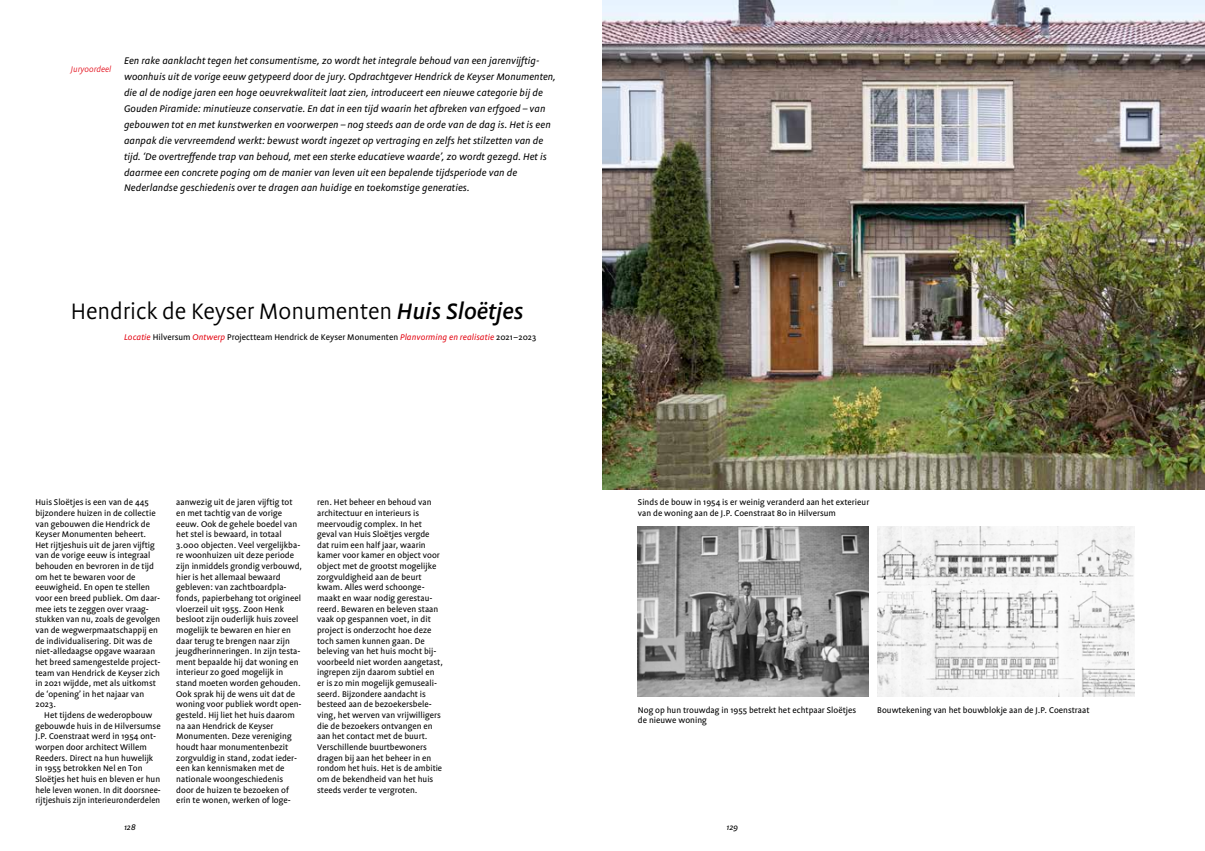
<style>
.page{position:relative;width:1205px;height:851px;background:#fff}
.page>*{position:absolute;margin:0;border:0;box-sizing:border-box;transform-origin:0 0}
.t1{font:25px "Flex";letter-spacing:-.005em;color:#000}
.t2{font:italic 10.75px/16px "Flex Text";letter-spacing:.005em;color:#000}
.t3{font:9.25px/10.6px "Flex Text";letter-spacing:.005em;color:#000}
.t4{font:italic 9.12px "Flex";letter-spacing:.005em;color:#e30613}
.t5{font:italic 9.12px "Flex Text";color:#000}
.s1{font-weight:500;font-style:italic}
.s2{font-style:italic;color:#e30613}
</style>
<div class="page">
<img style="left:602px;top:0;width:603px;height:489px">
<img style="left:638px;top:526px;width:230px;height:170px">
<img style="left:877px;top:526px;width:257px;height:170px">
<p class="t4" style="left:71px;top:64px;width:42px">Juryoordeel</p>
<p class="t2" style="left:124px;top:53px;width:433px">Een rake aanklacht tegen het consumentisme, zo wordt het integrale behoud van een jarenvijftig&shy;woonhuis uit de vorige eeuw getypeerd door de jury. Opdrachtgever Hendrick de Keyser Monumenten, die al de nodige jaren een hoge oeuvrekwaliteit laat zien, introduceert een nieuwe categorie bij de Gouden Piramide: minutieuze conservatie. En dat in een tijd waarin het afbreken van erfgoed – van gebouwen tot en met kunstwerken en voorwerpen – nog steeds aan de orde van de dag is. Het is een aanpak die vervreemdend werkt: bewust wordt ingezet op vertraging en zelfs het stilzetten van de tijd. ‘De overtreffende trap van behoud, met een sterke educatieve waarde’, zo wordt gezegd. Het is daarmee een concrete poging om de manier van leven uit een bepalende tijdsperiode van de Nederlandse geschiedenis over te dragen aan huidige en toekomstige generaties.</p>
<h1 class="t1" style="left:71px;top:297px;width:454px">Hendrick de Keyser Monumenten <span class="s1">Huis Sloëtjes</span></h1>
<p class="t3" style="left:124px;top:332px;width:414px"><span class="s2">Locatie</span> Hilversum <span class="s2">Ontwerp</span> Projectteam Hendrick de Keyser Monumenten <span class="s2">Planvorming en realisatie</span> 2021–2023</p>
<p class="t3" style="left:35px;top:497px;width:127px">Huis Sloëtjes is een van de 445 bijzondere huizen in de collectie van gebouwen die Hendrick de<br>Keyser Monumenten beheert.<br>Het rijtjeshuis uit de jaren vijftig van de vorige eeuw is integraal behouden en bevroren in de tijd om het te bewaren voor de eeuwigheid. En open te stellen voor een breed publiek. Om daar&shy;mee iets te zeggen over vraag&shy;stukken van nu, zoals de gevolgen van de wegwerpmaatschappij en de individualisering. Dit was de niet-alledaagse opgave waaraan het breed samengestelde project&shy;team van Hendrick de Keyser zich in 2021 wijdde, met als uitkomst de ‘opening’ in het najaar van<br>2023.</p>
<p class="t3" style="left:35px;top:709px;width:127px;text-indent:9px">Het tijdens de wederopbouw gebouwde huis in de Hilversumse<br>J.P. Coenstraat werd in 1954 ont&shy;worpen door architect Willem<br>Reeders. Direct na hun huwelijk in 1955 betrokken Nel en Ton<br>Sloëtjes het huis en bleven er hun hele leven wonen. In dit doorsnee&shy;rijtjeshuis zijn interieuronderdelen</p>
<p class="t3" style="left:176px;top:497px;width:127px">aanwezig uit de jaren vijftig tot en met tachtig van de vorige eeuw. Ook de gehele boedel van het stel is bewaard, in totaal<br>3.000 objecten. Veel vergelijkba&shy;re woonhuizen uit deze periode zijn inmiddels grondig verbouwd, hier is het allemaal bewaard gebleven: van zachtboardpla&shy;fonds, papierbehang tot origineel vloerzeil uit 1955. Zoon Henk besloot zijn ouderlijk huis zoveel mogelijk te bewaren en hier en daar terug te brengen naar zijn jeugdherinneringen. In zijn testa&shy;ment bepaalde hij dat woning en interieur zo goed mogelijk in stand moeten worden gehouden.<br>Ook sprak hij de wens uit dat de woning voor publiek wordt open&shy;gesteld. Hij liet het huis daarom na aan Hendrick de Keyser<br>Monumenten. Deze vereniging houdt haar monumentenbezit zorgvuldig in stand, zodat ieder&shy;een kan kennismaken met de nationale woongeschiedenis door de huizen te bezoeken of erin te wonen, werken of loge-</p>
<p class="t3" style="left:317px;top:497px;width:127px">ren. Het beheer en behoud van architectuur en interieurs is meervoudig complex. In het geval van Huis Sloëtjes vergde dat ruim een half jaar, waarin kamer voor kamer en object voor object met de grootst mogelijke zorgvuldigheid aan de beurt kwam. Alles werd schoonge&shy;maakt en waar nodig gerestau&shy;reerd. Bewaren en beleven staan vaak op gespannen voet, in dit project is onderzocht hoe deze toch samen kunnen gaan. De beleving van het huis mocht bij&shy;voorbeeld niet worden aangetast, ingrepen zijn daarom subtiel en er is zo min mogelijk gemuseali&shy;seerd. Bijzondere aandacht is besteed aan de bezoekersbele&shy;ving, het werven van vrijwilligers die de bezoekers ontvangen en aan het contact met de buurt.<br>Verschillende buurtbewoners dragen bij aan het beheer in en rondom het huis. Het is de ambitie om de bekendheid van het huis steeds verder te vergroten.</p>
<p class="t3" style="left:638px;top:497px;width:233px">Sinds de bouw in 1954 is er weinig veranderd aan het exterieur van de woning aan de J.P. Coenstraat 80 in Hilversum</p>
<p class="t3" style="left:638px;top:704px;width:220px">Nog op hun trouwdag in 1955 betrekt het echtpaar Sloëtjes de nieuwe woning</p>
<p class="t3" style="left:877px;top:704px;width:214px">Bouwtekening van het bouwblokje aan de J.P. Coenstraat</p>
<p class="t5" style="left:124px;top:821px;width:13px">128</p>
<p class="t5" style="left:726px;top:821px;width:13px">129</p>
</div>
